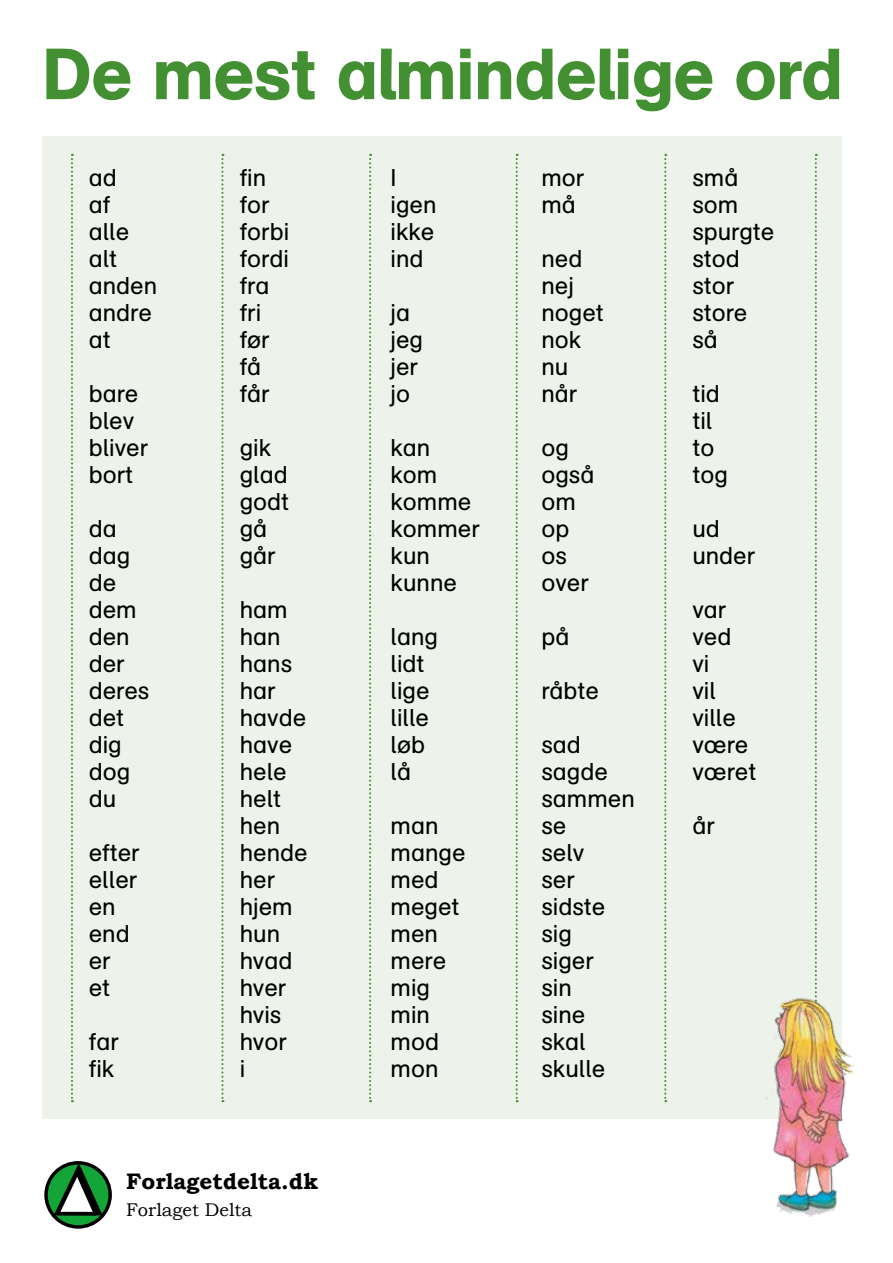
<style>
.page{position:relative;width:893px;height:1263px;background:#fff}
.page>*{position:absolute;margin:0;border:0;box-sizing:border-box;transform-origin:0 0}
.t1{font:71.4px "AG Schoolbook Medium A";color:#429032}
.t2{font:24px/27px "AG Schoolbook Regular A";color:#000}
.t3{font:700 22.5px "Bookman Old Style";color:#000}
.t4{font:18.45px "Bookman Old Style";color:#000}
</style>
<div class="page">
<div style="left:43px;top:136px;width:799px;height:982px;background:#edf3ea"></div>
<svg style="left:46px;top:1163px;width:64px;height:64px"></svg>
<div style="left:44px;top:1161px;width:68px;height:68px;border:3px solid #000;border-radius:50%"></div>
<svg style="left:54px;top:1163px;width:49px;height:53px"></svg>
<svg style="left:71px;top:154px;width:2px;height:948px"></svg>
<svg style="left:221px;top:154px;width:2px;height:948px"></svg>
<svg style="left:369px;top:154px;width:2px;height:948px"></svg>
<svg style="left:516px;top:154px;width:2px;height:948px"></svg>
<svg style="left:664px;top:154px;width:2px;height:948px"></svg>
<svg style="left:815px;top:154px;width:2px;height:829px"></svg>
<img style="left:750px;top:983px;width:104px;height:234px">
<h1 class="t1" style="left:43px;top:31px;width:802px">De mest almindelige ord</h1>
<p class="t2" style="left:89px;top:164px;width:70px">ad<br>af<br>alle alt anden andre at</p>
<p class="t2" style="left:89px;top:380px;width:61px">bare blev bliver bort</p>
<p class="t2" style="left:89px;top:515px;width:62px">da dag de dem den der deres det dig dog du</p>
<p class="t2" style="left:89px;top:839px;width:52px">efter eller en end er<br>et</p>
<p class="t2" style="left:89px;top:1028px;width:31px">far fik</p>
<p class="t2" style="left:240px;top:164px;width:51px">fin for forbi fordi fra fri før få får</p>
<p class="t2" style="left:240px;top:434px;width:51px">gik glad godt gå går</p>
<p class="t2" style="left:240px;top:596px;width:69px">ham han hans har havde have hele helt hen hende her hjem hun hvad hver hvis hvor<br>i</p>
<p class="t3" style="left:126px;top:1165px;width:193px">Forlagetdelta.dk</p>
<p class="t4" style="left:126px;top:1198px;width:128px">Forlaget Delta</p>
<p class="t2" style="left:391px;top:164px;width:47px">I igen ikke ind</p>
<p class="t2" style="left:391px;top:299px;width:34px">ja jeg jer jo</p>
<p class="t2" style="left:391px;top:434px;width:91px">kan kom komme kommer kun kunne</p>
<p class="t2" style="left:391px;top:623px;width:49px">lang lidt lige lille løb lå</p>
<p class="t2" style="left:391px;top:812px;width:76px">man mange med meget men mere mig min mod mon</p>
<p class="t2" style="left:541px;top:164px;width:44px">mor må</p>
<p class="t2" style="left:541px;top:245px;width:64px">ned nej noget nok nu når</p>
<p class="t2" style="left:541px;top:434px;width:54px">og også om op os over</p>
<p class="t2" style="left:541px;top:623px;width:29px">på</p>
<p class="t2" style="left:541px;top:677px;width:59px">råbte</p>
<p class="t2" style="left:541px;top:731px;width:95px">sad sagde sammen se<br>selv<br>ser sidste sig<br>siger<br>sin<br>sine skal skulle</p>
<p class="t2" style="left:692px;top:164px;width:84px">små som spurgte stod stor store så</p>
<p class="t2" style="left:692px;top:380px;width:37px">tid til to tog</p>
<p class="t2" style="left:692px;top:515px;width:64px">ud under</p>
<p class="t2" style="left:692px;top:596px;width:66px">var ved<br>vi<br>vil ville vœre vœret</p>
<p class="t2" style="left:692px;top:812px;width:24px">år</p>
</div>
